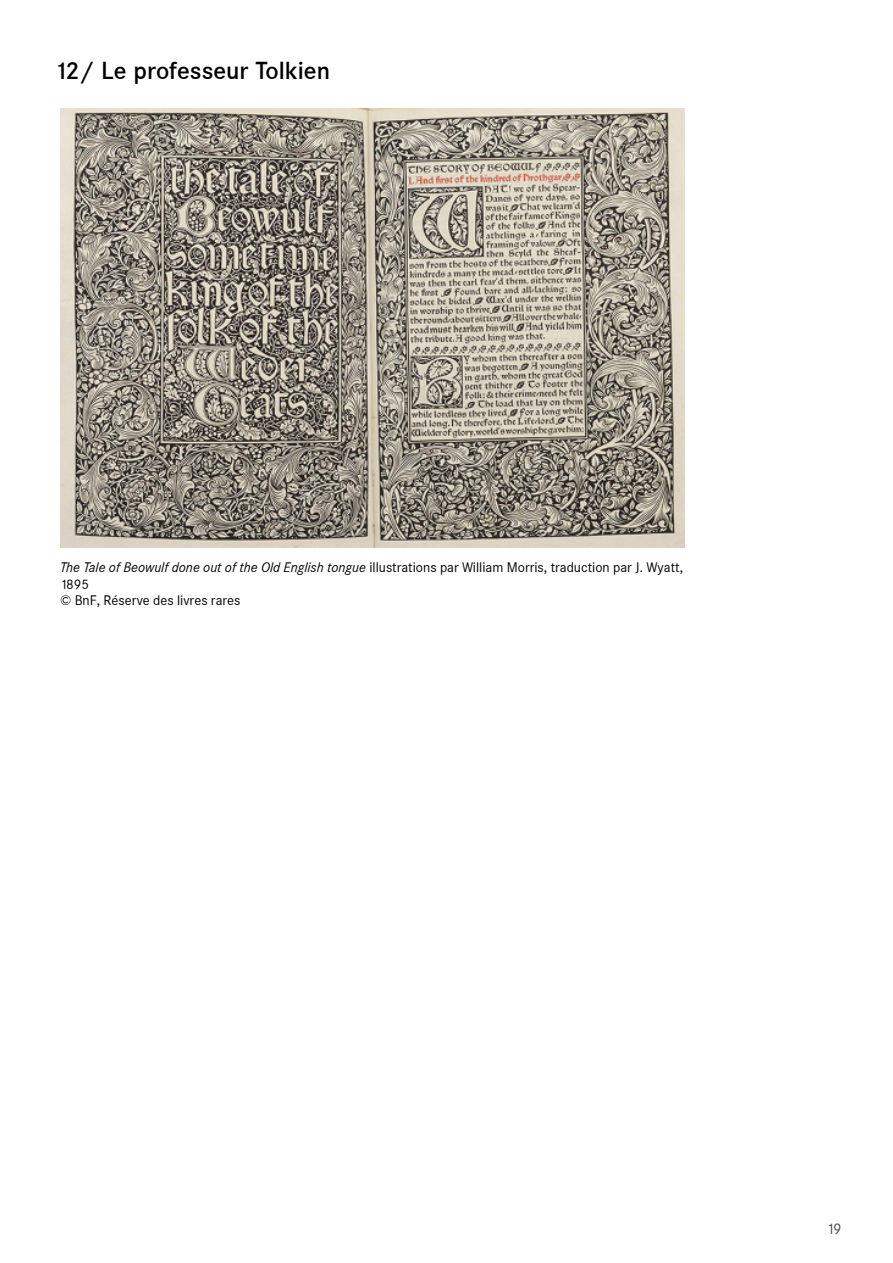
<style>
.page{position:relative;width:893px;height:1263px;background:#fff}
.page>*{position:absolute;margin:0;border:0;box-sizing:border-box;transform-origin:0 0}
.t1{font:500 24px "Corporate SBQ";color:#000}
.t2{font:15px "Corporate SBQ";color:#4d4d4f}
.t3{font:13.5px/16.2px "Corporate SBQ";color:#000}
.s1{font-style:italic}
</style>
<div class="page">
<img style="left:60px;top:108px;width:624px;height:439px">
<h1 class="t1" style="left:54px;top:56px;width:278px">12/ Le professeur Tolkien</h1>
<p class="t3" style="left:60px;top:560px;width:624px"><span class="s1">The Tale of Beowulf done out of the Old English tongue</span> illustrations par William Morris, traduction par J. Wyatt,<br>1895<br>© BnF, Réserve des livres rares</p>
<p class="t2" style="left:826px;top:1219px;width:17px">19</p>
</div>
